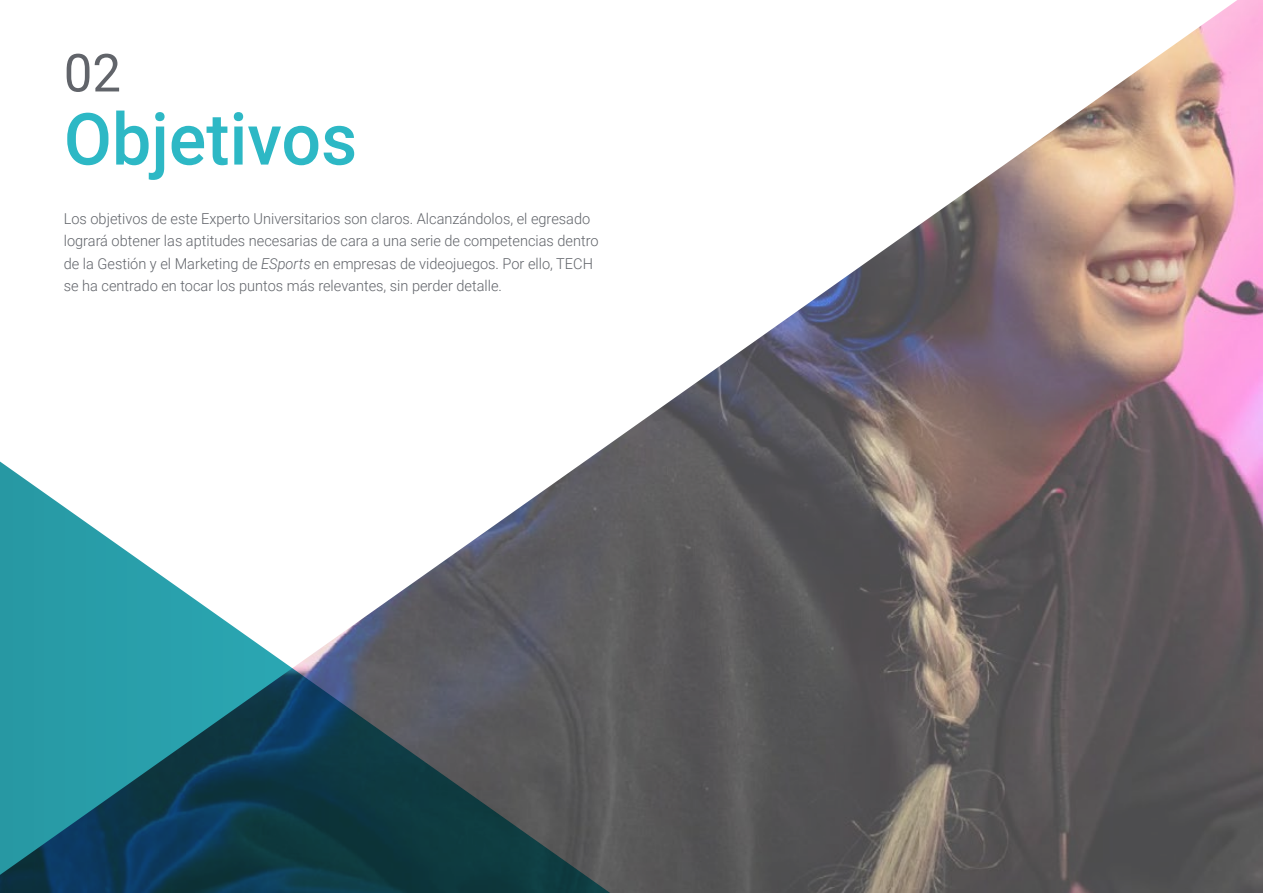
<style>
.page{position:relative;width:1263px;height:893px;background:#fff}
.page>*{position:absolute;margin:0;border:0;box-sizing:border-box;transform-origin:0 0}
.t1{font:500 72px "Roboto";color:#2db8c5}
.t2{font:52.5px "Roboto";color:#61646a}
.t3{font:300 15px/22.5px "Roboto";color:#61646a}
.s1{font-style:italic}
</style>
<div class="page">
<img style="left:607px;top:0;width:656px;height:893px">
<svg style="left:0;top:446px;width:640px;height:447px"></svg>
<h2 class="t2" style="left:64px;top:36px;width:59px">02</h2>
<h1 class="t1" style="left:64px;top:89px;width:295px">Objetivos</h1>
<p class="t3" style="left:64px;top:207px;width:536px">Los objetivos de este Experto Universitarios son claros. Alcanzándolos, el egresado logrará obtener las aptitudes necesarias de cara a una serie de competencias dentro de la Gestión y el Marketing de <span class="s1">ESports</span> en empresas de videojuegos. Por ello, TECH se ha centrado en tocar los puntos más relevantes, sin perder detalle.</p>
</div>
